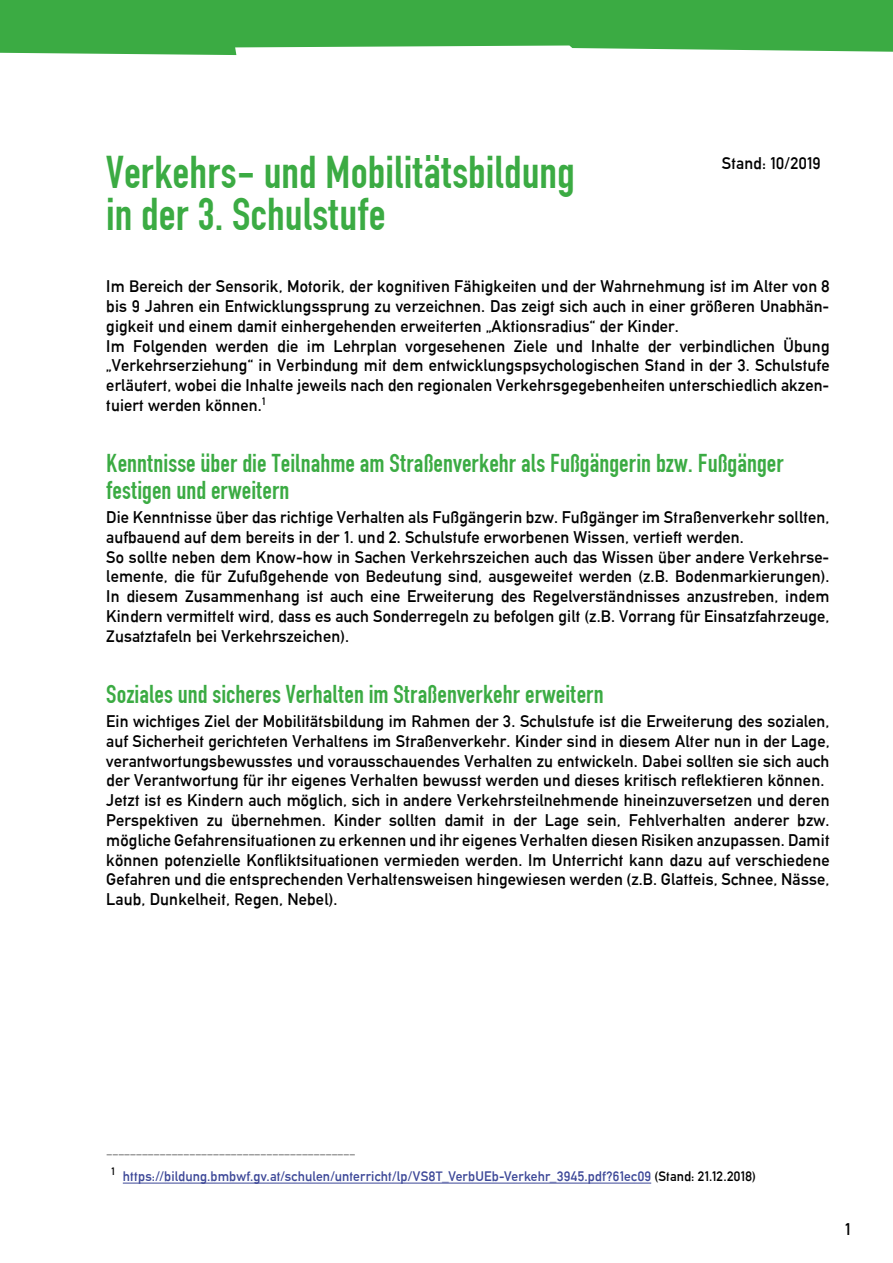
<style>
.page{position:relative;width:893px;height:1263px;background:#fff}
.page>*{position:absolute;margin:0;border:0;box-sizing:border-box;transform-origin:0 0}
.t1{font:48px/42px "DIN 1451 Engschrift Regular";color:#3bab43}
.t2{font:27px/27px "DIN 1451 Engschrift Regular";color:#3bab43}
.t3{font:16.5px/19.8px "Alte DIN1451 Mittelschrift";letter-spacing:.01em;color:#000}
.t4{font:13.5px "Alte DIN1451 Mittelschrift";letter-spacing:.01em;color:#3d4898}
.t5{font:10.5px "Alte DIN1451 Mittelschrift";color:#000}
.s1{color:#000}
</style>
<div class="page">
<svg style="left:0;top:0;width:893px;height:55px;background:#4eb355"></svg>
<hr style="left:123px;top:1183px;width:528px;height:1px;background:#3d4898">
<h1 class="t1" style="left:106px;top:151px;width:470px">Verkehrs- und Mobilitätsbildung in der 3. Schulstufe</h1>
<p class="t3" style="left:722px;top:153px;width:100px">Stand: 10/2019</p>
<p class="t3" style="left:106px;top:276px;width:725px">Im Bereich der Sensorik, Motorik, der kognitiven Fähigkeiten und der Wahrnehmung ist im Alter von 8 bis 9 Jahren ein Entwicklungssprung zu verzeichnen. Das zeigt sich auch in einer größeren Unabhän&shy;gigkeit und einem damit einhergehenden erweiterten „Aktionsradius“ der Kinder.<br>Im Folgenden werden die im Lehrplan vorgesehenen Ziele und Inhalte der verbindlichen Übung „Verkehrserziehung“ in Verbindung mit dem entwicklungspsychologischen Stand in der 3. Schulstufe erläutert, wobei die Inhalte jeweils nach den regionalen Verkehrsgegebenheiten unterschiedlich akzen&shy;tuiert werden können.<sup>1</sup></p>
<h2 class="t2" style="left:106px;top:449px;width:679px">Kenntnisse über die Teilnahme am Straßenverkehr als Fußgängerin bzw. Fußgänger festigen und erweitern</h2>
<p class="t3" style="left:106px;top:507px;width:725px">Die Kenntnisse über das richtige Verhalten als Fußgängerin bzw. Fußgänger im Straßenverkehr sollten, aufbauend auf dem bereits in der 1. und 2. Schulstufe erworbenen Wissen, vertieft werden.<br>So sollte neben dem Know-how in Sachen Verkehrszeichen auch das Wissen über andere Verkehrse&shy;lemente, die für Zufußgehende von Bedeutung sind, ausgeweitet werden (z.B. Bodenmarkierungen).<br>In diesem Zusammenhang ist auch eine Erweiterung des Regelverständnisses anzustreben, indem Kindern vermittelt wird, dass es auch Sonderregeln zu befolgen gilt (z.B. Vorrang für Einsatzfahrzeuge, Zusatztafeln bei Verkehrszeichen).</p>
<h2 class="t2" style="left:106px;top:680px;width:499px">Soziales und sicheres Verhalten im Straßenverkehr erweitern</h2>
<p class="t3" style="left:106px;top:711px;width:725px">Ein wichtiges Ziel der Mobilitätsbildung im Rahmen der 3. Schulstufe ist die Erweiterung des sozialen, auf Sicherheit gerichteten Verhaltens im Straßenverkehr. Kinder sind in diesem Alter nun in der Lage, verantwortungsbewusstes und vorausschauendes Verhalten zu entwickeln. Dabei sollten sie sich auch der Verantwortung für ihr eigenes Verhalten bewusst werden und dieses kritisch reflektieren können.<br>Jetzt ist es Kindern auch möglich, sich in andere Verkehrsteilnehmende hineinzuversetzen und deren Perspektiven zu übernehmen. Kinder sollten damit in der Lage sein, Fehlverhalten anderer bzw. mögliche Gefahrensituationen zu erkennen und ihr eigenes Verhalten diesen Risiken anzupassen. Damit können potenzielle Konfliktsituationen vermieden werden. Im Unterricht kann dazu auf verschiedene Gefahren und die entsprechenden Verhaltensweisen hingewiesen werden (z.B. Glatteis, Schnee, Nässe, Laub, Dunkelheit, Regen, Nebel).</p>
<p class="t5" style="left:107px;top:1144px;width:250px">__________________________________________</p>
<p class="t4" style="left:111px;top:1168px;width:646px"><sup>1</sup> https://bildung.bmbwf.gv.at/schulen/unterricht/lp/VS8T_VerbUEb-Verkehr_3945.pdf?61ec09 <span class="s1">(Stand: 21.12.2018)</span></p>
<p class="t3" style="left:845px;top:1218px;width:7px">1</p>
</div>
